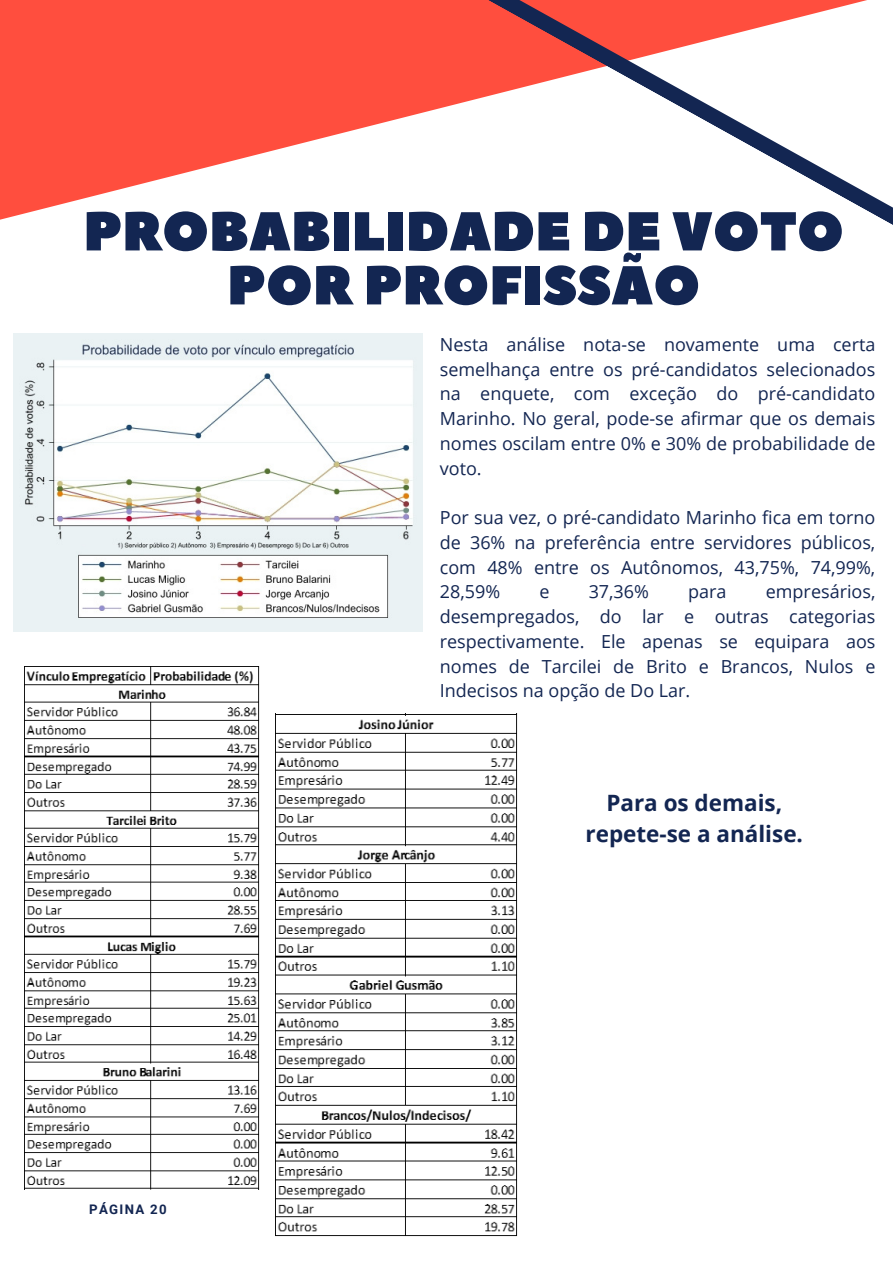
<style>
.page{position:relative;width:893px;height:1264px;background:#fff}
.page>*{position:absolute;margin:0;border:0;box-sizing:border-box;transform-origin:0 0}
.t1{font:54.6px/54px "Peace Sans";color:#132652;text-align:center}
.t2{font:700 22.5px/31.5px "Open Sans";color:#132652;text-align:center}
.t3{font:18px/24.8px "Open Sans";color:#132652;text-align:justify}
.t4{font:700 13.2px "Roboto";letter-spacing:.1em;color:#132652}
</style>
<div class="page">
<svg style="left:0;top:0;width:458px;height:340px"></svg>
<svg style="left:458px;top:0;width:434px;height:225px"></svg>
<img style="left:13px;top:333px;width:409px;height:298px">
<img style="left:275px;top:713px;width:243px;height:523px">
<img style="left:25px;top:667px;width:235px;height:522px">
<p class="t1" style="left:83px;top:206px;width:762px">PROBABILIDADE DE VOTO<br>POR PROFISSÃO</p>
<p class="t3" style="left:440px;top:331px;width:437px">Nesta análise nota-se novamente uma certa semelhança entre os pré-candidatos selecionados na enquete, com exceção do pré-candidato Marinho. No geral, pode-se afirmar que os demais nomes oscilam entre 0% e 30% de probabilidade de voto.</p>
<p class="t3" style="left:440px;top:504px;width:437px">Por sua vez, o pré-candidato Marinho fica em torno de 36% na preferência entre servidores públicos, com 48% entre os Autônomos, 43,75%, 74,99%, 28,59%</p>
<p class="t3" style="left:440px;top:579px;width:437px;text-indent:326px">empresários, desempregados, do lar e outras categorias respectivamente. Ele apenas se equipara aos nomes de Tarcilei de Brito e Brancos, Nulos e Indecisos na opção de Do Lar.</p>
<p class="t3" style="left:539px;top:579px;width:12px">e</p>
<p class="t3" style="left:588px;top:579px;width:62px">37,36%</p>
<p class="t3" style="left:688px;top:579px;width:40px">para</p>
<p class="t4" style="left:89px;top:1201px;width:79px">PÁGINA 20</p>
<p class="t2" style="left:585px;top:786px;width:219px">Para os demais, repete-se a análise.</p>
</div>
